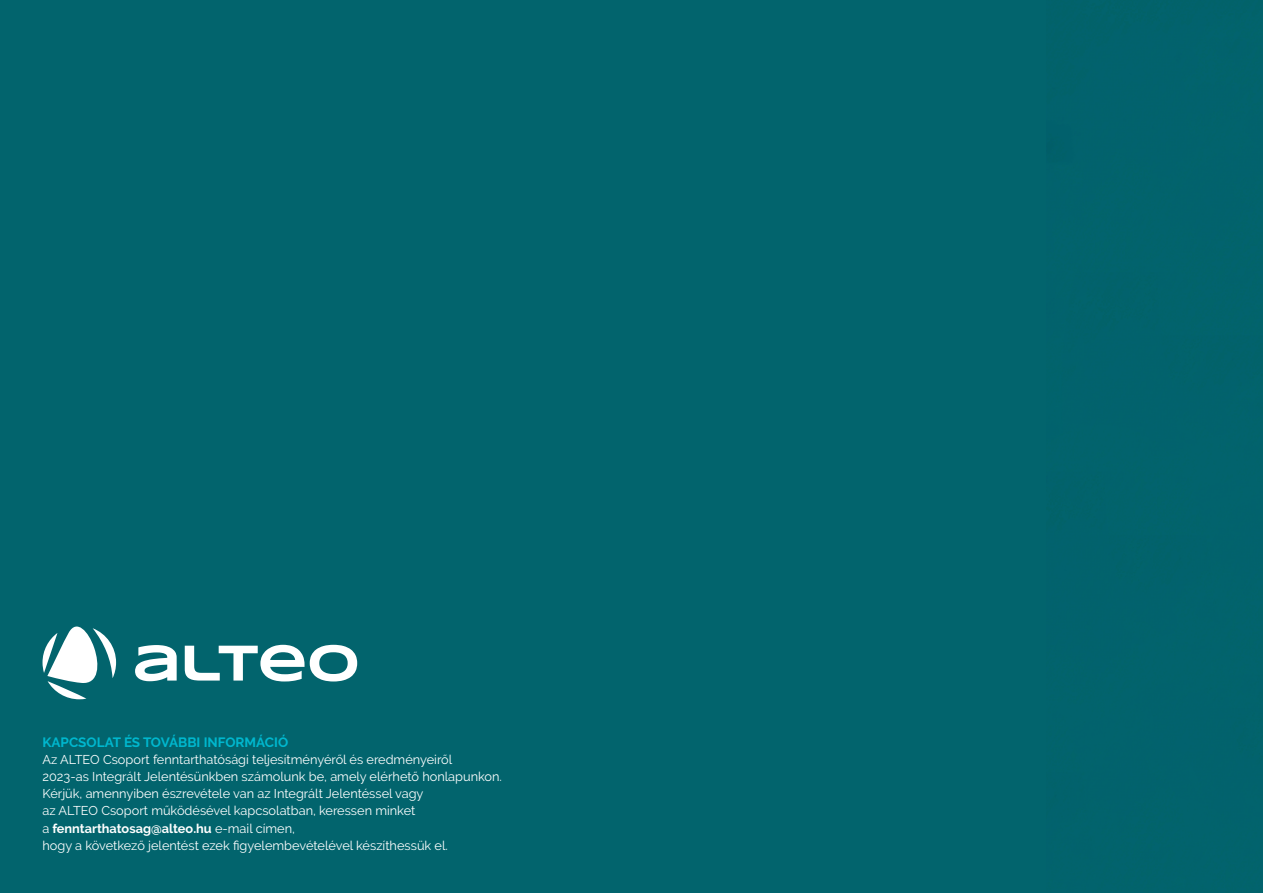
<style>
.page{position:relative;width:1263px;height:893px;background:#02646d}
.page>*{position:absolute;margin:0;border:0;box-sizing:border-box;transform-origin:0 0}
.t1{font:700 13.5px "Raleway";color:#00b7ce}
.t2{font:12.75px "Raleway";color:#fff}
.t3{font:700 12.75px "Raleway";color:#fff}
.s1{font-weight:400}
</style>
<div class="page">
<svg style="left:135px;top:645px;width:222px;height:36px"></svg>
<svg style="left:43px;top:626px;width:73px;height:73px"></svg>
<p class="t1" style="left:43px;top:734px;width:247px">KAPCSOLAT ÉS TOVÁBBI INFORMÁCIÓ</p>
<p class="t2" style="left:43px;top:752px;width:411px">Az ALTEO Csoport fenntarthatósági teljesítményéről és eredményeiről</p>
<p class="t2" style="left:43px;top:769px;width:461px">2023-as Integrált Jelentésünkben számolunk be, amely elérhető honlapunkon.</p>
<p class="t2" style="left:43px;top:786px;width:382px">Kérjük, amennyiben észrevétele van az Integrált Jelentéssel vagy</p>
<p class="t2" style="left:43px;top:803px;width:374px">az ALTEO Csoport működésével kapcsolatban, keressen minket</p>
<p class="t3" style="left:43px;top:821px;width:254px"><span class="s1">a</span> fenntarthatosag@alteo.hu <span class="s1">e-mail címen,</span></p>
<p class="t2" style="left:43px;top:838px;width:407px">hogy a következő jelentést ezek figyelembevételével készíthessük el.</p>
</div>
